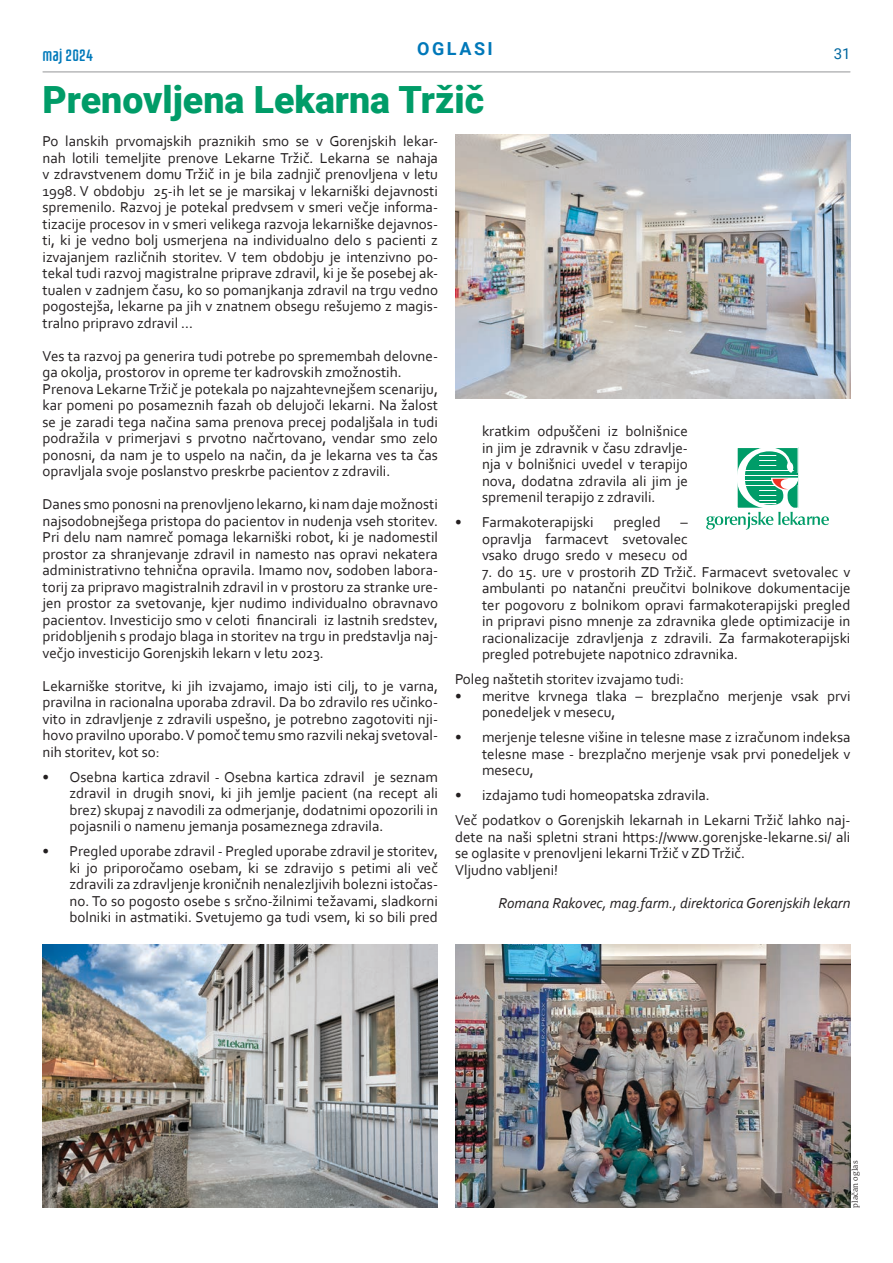
<style>
.page{position:relative;width:893px;height:1263px;background:#fff}
.page>*{position:absolute;margin:0;border:0;box-sizing:border-box;transform-origin:0 0}
.NASLOV1{font:900 37.5px "Roboto";color:#009c68}
.NASLOV_STRANI__tema{font:700 18px "Roboto";letter-spacing:.14em;color:#0078b9}
.UVOD{font:16.5px "Fontatica 4 F";letter-spacing:.01em;color:#0079ba}
.t1{font:15px/16.5px "Corbel";color:#231f20;text-align:justify}
.t2{font:italic 15px "Corbel";color:#231f20}
.UVOD-2{font:15px "Roboto";color:#00679f}
.Body_novice{font:300 7.5px "Merriweather";letter-spacing:.02em;color:#231f20}
</style>
<div class="page">
<hr style="left:43px;top:72px;width:807px;height:1px;background:#949698">
<img style="left:455px;top:135px;width:395px;height:263px">
<img style="left:43px;top:944px;width:395px;height:264px">
<img style="left:455px;top:944px;width:395px;height:264px">
<svg style="left:706px;top:447px;width:123px;height:82px"></svg>
<p class="UVOD" style="left:43px;top:47px;width:52px">maj 2024</p>
<p class="NASLOV_STRANI__tema" style="left:417px;top:36px;width:77px">OGLASI</p>
<p class="UVOD-2" style="left:834px;top:43px;width:18px">31</p>
<p class="NASLOV1" style="left:43px;top:74px;width:443px">Prenovljena Lekarna Tržič</p>
<p class="t1" style="left:43px;top:132px;width:397px">Po lanskih prvomajskih praznikih smo se v Gorenjskih lekar&shy;nah lotili temeljite prenove Lekarne Tržič. Lekarna se nahaja v zdravstvenem domu Tržič in je bila zadnjič prenovljena v letu 1998. V obdobju 25-ih let se je marsikaj v lekarniški dejavnosti spremenilo. Razvoj je potekal predvsem v smeri večje informa&shy;tizacije procesov in v smeri velikega razvoja lekarniške dejavnos&shy;ti, ki je vedno bolj usmerjena na individualno delo s pacienti z izvajanjem različnih storitev. V tem obdobju je intenzivno po&shy;tekal tudi razvoj magistralne priprave zdravil, ki je še posebej ak&shy;tualen v zadnjem času, ko so pomanjkanja zdravil na trgu vedno pogostejša, lekarne pa jih v znatnem obsegu rešujemo z magis&shy;tralno pripravo zdravil ...</p>
<p class="t1" style="left:43px;top:347px;width:397px">Ves ta razvoj pa generira tudi potrebe po spremembah delovne&shy;ga okolja, prostorov in opreme ter kadrovskih zmožnostih.</p>
<p class="t1" style="left:43px;top:380px;width:397px">Prenova Lekarne Tržič je potekala po najzahtevnejšem scenariju, kar pomeni po posameznih fazah ob delujoči lekarni. Na žalost se je zaradi tega načina sama prenova precej podaljšala in tudi podražila v primerjavi s prvotno načrtovano, vendar smo zelo ponosni, da nam je to uspelo na način, da je lekarna ves ta čas opravljala svoje poslanstvo preskrbe pacientov z zdravili.</p>
<p class="t1" style="left:43px;top:495px;width:397px">Danes smo ponosni na prenovljeno lekarno, ki nam daje možnosti najsodobnejšega pristopa do pacientov in nudenja vseh storitev.<br>Pri delu nam namreč pomaga lekarniški robot, ki je nadomestil prostor za shranjevanje zdravil in namesto nas opravi nekatera administrativno tehnična opravila. Imamo nov, sodoben labora&shy;torij za pripravo magistralnih zdravil in v prostoru za stranke ure&shy;jen prostor za svetovanje, kjer nudimo individualno obravnavo pacientov. Investicijo smo v celoti financirali iz lastnih sredstev, pridobljenih s prodajo blaga in storitev na trgu in predstavlja naj&shy;večjo investicijo Gorenjskih lekarn v letu 2023.</p>
<p class="t1" style="left:43px;top:677px;width:397px">Lekarniške storitve, ki jih izvajamo, imajo isti cilj, to je varna, pravilna in racionalna uporaba zdravil. Da bo zdravilo res učinko&shy;vito in zdravljenje z zdravili uspešno, je potrebno zagotoviti nji&shy;hovo pravilno uporabo. V pomoč temu smo razvili nekaj svetoval&shy;nih storitev, kot so:</p>
<p class="t1" style="left:70px;top:768px;width:370px;text-indent:-27px">• Osebna kartica zdravil - Osebna kartica zdravil je seznam zdravil in drugih snovi, ki jih jemlje pacient (na recept ali brez) skupaj z navodili za odmerjanje, dodatnimi opozorili in pojasnili o namenu jemanja posameznega zdravila.</p>
<p class="t1" style="left:70px;top:842px;width:370px;text-indent:-27px">• Pregled uporabe zdravil - Pregled uporabe zdravil je storitev, ki jo priporočamo osebam, ki se zdravijo s petimi ali več zdravili za zdravljenje kroničnih nenalezljivih bolezni istočas&shy;no. To so pogosto osebe s srčno-žilnimi težavami, sladkorni bolniki in astmatiki. Svetujemo ga tudi vsem, ki so bili pred</p>
<p class="t1" style="left:482px;top:423px;width:207px">kratkim odpuščeni iz bolnišnice in jim je zdravnik v času zdravlje&shy;nja v bolnišnici uvedel v terapijo nova, dodatna zdravila ali jim je spremenil terapijo z zdravili.</p>
<p class="t1" style="left:455px;top:514px;width:140px">• Farmakoterapijski</p>
<p class="t1" style="left:613px;top:514px;width:49px">pregled</p>
<p class="t1" style="left:482px;top:514px;width:207px;text-indent:198px">– opravlja farmacevt svetovalec vsako drugo sredo v mesecu od</p>
<p class="t1" style="left:482px;top:563px;width:370px">7. do 15. ure v prostorih ZD Tržič. Farmacevt svetovalec v ambulanti po natančni preučitvi bolnikove dokumentacije ter pogovoru z bolnikom opravi farmakoterapijski pregled in pripravi pisno mnenje za zdravnika glede optimizacije in racionalizacije zdravljenja z zdravili. Za farmakoterapijski pregled potrebujete napotnico zdravnika.</p>
<p class="t1" style="left:455px;top:671px;width:231px">Poleg naštetih storitev izvajamo tudi:</p>
<p class="t1" style="left:482px;top:687px;width:370px;text-indent:-27px">• meritve krvnega tlaka – brezplačno merjenje vsak prvi ponedeljek v mesecu,</p>
<p class="t1" style="left:482px;top:729px;width:370px;text-indent:-27px">• merjenje telesne višine in telesne mase z izračunom indeksa telesne mase - brezplačno merjenje vsak prvi ponedeljek v mesecu,</p>
<p class="t1" style="left:455px;top:787px;width:256px">• izdajamo tudi homeopatska zdravila.</p>
<p class="t1" style="left:455px;top:812px;width:397px">Več podatkov o Gorenjskih lekarnah in Lekarni Tržič lahko naj&shy;dete na naši spletni strani https://www.gorenjske-lekarne.si/ ali se oglasite v prenovljeni lekarni Tržič v ZD Tržič.</p>
<p class="t1" style="left:455px;top:861px;width:105px">Vljudno vabljeni!</p>
<p class="t2" style="left:499px;top:894px;width:353px">Romana Rakovec, mag.farm., direktorica Gorenjskih lekarn</p>
<p class="Body_novice" style="left:850px;top:1208px;width:48px;rotate:-90deg">plačan oglas</p>
</div>
